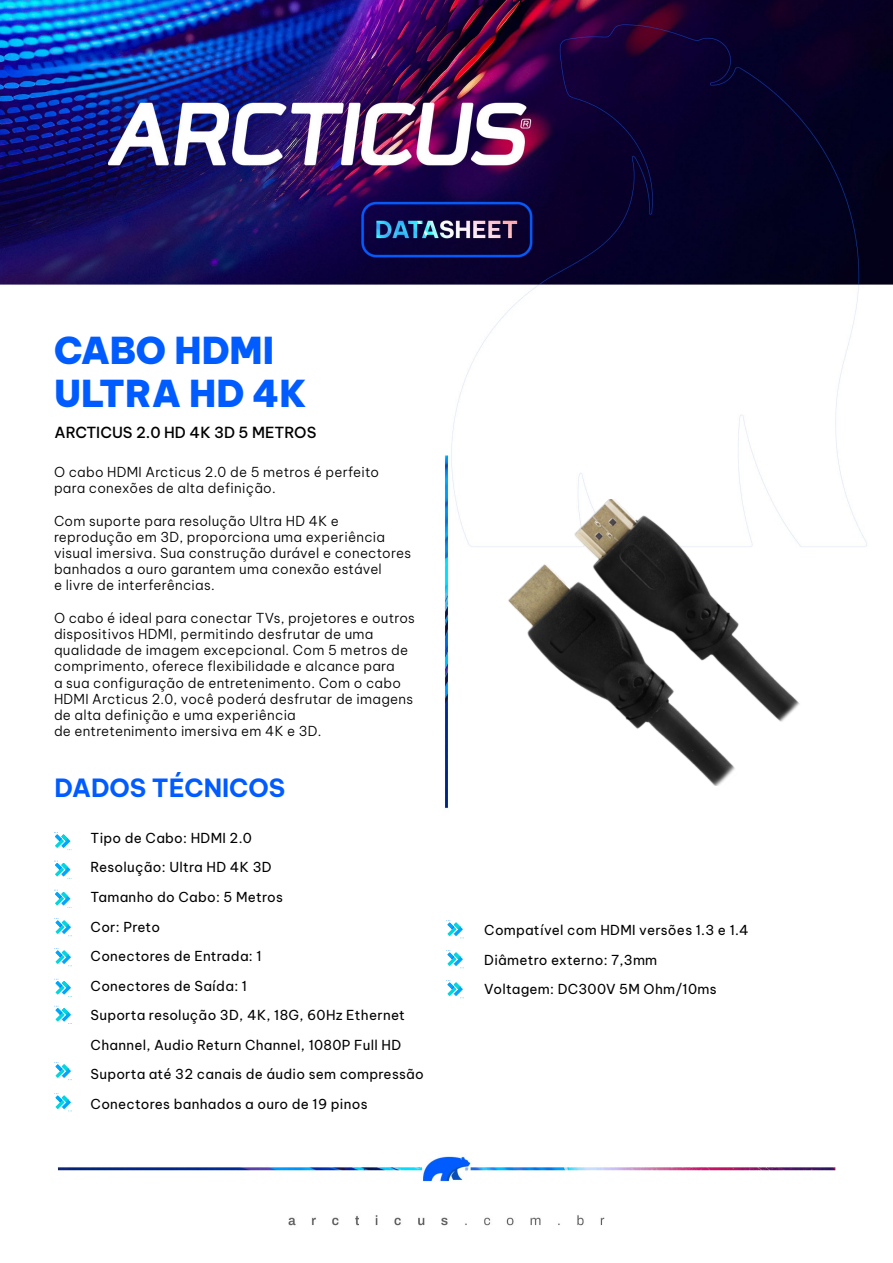
<style>
.page{position:relative;width:893px;height:1263px;background:#fff}
.page>*{position:absolute;margin:0;border:0;box-sizing:border-box;transform-origin:0 0}
.t1{font:900 36.45px/43.7px "Be Vietnam Pro";color:#015cff}
.t2{font:700 24.6px "Be Vietnam Pro";color:#015cff}
.t3{font:500 15px "Be Vietnam Pro";color:#000}
.t4{font:300 13.5px/16.2px "Be Vietnam Pro";letter-spacing:.02em;color:#000}
.t5{font:13.5px/29.5px "Be Vietnam Pro";letter-spacing:.02em;color:#000}
</style>
<div class="page">
<img style="left:0;top:0;width:893px;height:1226px">
<svg style="left:54px;top:832px;width:18px;height:18px"></svg>
<svg style="left:446px;top:920px;width:18px;height:18px"></svg>
<svg style="left:446px;top:950px;width:18px;height:18px"></svg>
<svg style="left:446px;top:980px;width:18px;height:18px"></svg>
<svg style="left:54px;top:861px;width:18px;height:18px"></svg>
<svg style="left:54px;top:890px;width:18px;height:18px"></svg>
<svg style="left:55px;top:918px;width:17px;height:18px"></svg>
<svg style="left:55px;top:948px;width:17px;height:18px"></svg>
<svg style="left:55px;top:979px;width:17px;height:18px"></svg>
<svg style="left:55px;top:1006px;width:17px;height:18px"></svg>
<svg style="left:55px;top:1062px;width:17px;height:18px"></svg>
<svg style="left:55px;top:1093px;width:17px;height:18px"></svg>
<img style="left:499px;top:500px;width:309px;height:285px">
<h1 class="t1" style="left:54px;top:324px;width:254px">CABO HDMI<br>ULTRA HD 4K</h1>
<p class="t3" style="left:55px;top:420px;width:263px">ARCTICUS 2.0 HD 4K 3D 5 METROS</p>
<p class="t4" style="left:54px;top:463px;width:327px">O cabo HDMI Arcticus 2.0 de 5 metros é perfeito para conexões de alta definição.</p>
<p class="t4" style="left:54px;top:511px;width:358px">Com suporte para resolução Ultra HD 4K e reprodução em 3D, proporciona uma experiência visual imersiva. Sua construção durável e conectores banhados a ouro garantem uma conexão estável<br>e livre de interferências.</p>
<p class="t4" style="left:54px;top:608px;width:362px">O cabo é ideal para conectar TVs, projetores e outros dispositivos HDMI, permitindo desfrutar de uma qualidade de imagem excepcional. Com 5 metros de comprimento, oferece flexibilidade e alcance para<br>a sua configuração de entretenimento. Com o cabo HDMI Arcticus 2.0, você poderá desfrutar de imagens de alta definição e uma experiência<br>de entretenimento imersiva em 4K e 3D.</p>
<h2 class="t2" style="left:55px;top:767px;width:232px">DADOS TÉCNICOS</h2>
<p class="t5" style="left:91px;top:822px;width:335px">Tipo de Cabo: HDMI 2.0<br>Resolução: Ultra HD 4K 3D<br>Tamanho do Cabo: 5 Metros<br>Cor: Preto<br>Conectores de Entrada: 1<br>Conectores de Saída: 1<br>Suporta resolução 3D, 4K, 18G, 60Hz Ethernet<br>Channel, Audio Return Channel, 1080P Full HD<br>Suporta até 32 canais de áudio sem compressão<br>Conectores banhados a ouro de 19 pinos</p>
<p class="t5" style="left:484px;top:914px;width:266px">Compatível com HDMI versões 1.3 e 1.4<br>Diâmetro externo: 7,3mm<br>Voltagem: DC300V 5M Ohm/10ms</p>
</div>
